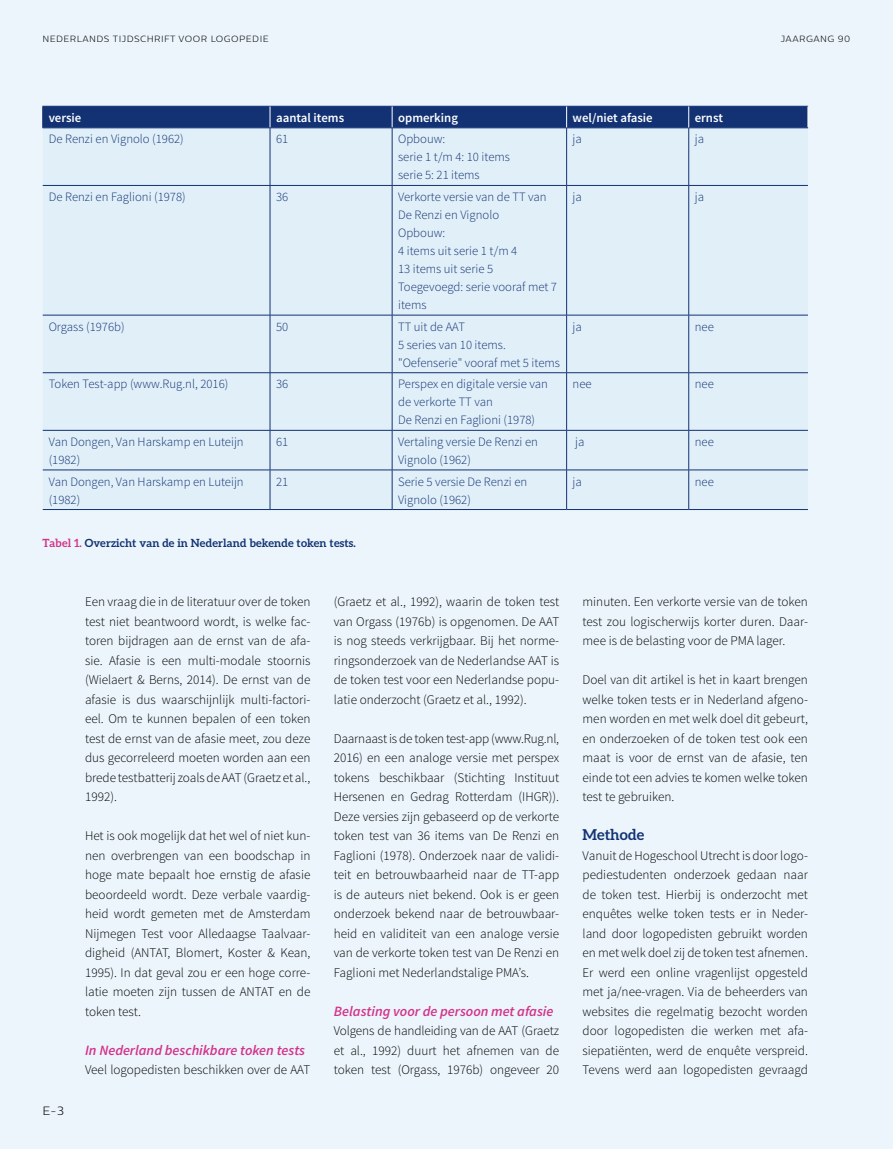
<style>
.page{position:relative;width:893px;height:1149px;background:#fff}
.page>*{position:absolute;margin:0;border:0;box-sizing:border-box;transform-origin:0 0}
.t1{font:700 15px "Aleo";color:#123274}
.t2{font:italic 600 14.25px "Source Sans Pro";color:#d4338a}
.t3{font:300 13.2px/19.5px "Source Sans Pro";color:#000;text-align:justify}
.t4{font:300 12.75px/18px "Source Sans Pro";color:#123274}
.t5{font:600 12.75px "Source Sans Pro";color:#fff}
.t6{font:300 12px "Centrale Sans Pro";color:#000}
.t7{font:700 11.25px "Aleo";letter-spacing:.01em;color:#123274}
.t8{font:300 9px "Centrale Sans Pro";letter-spacing:.05em;color:#000}
.s1{color:#d4338a}
</style>
<div class="page">
<div style="left:0;top:0;width:893px;height:1148px;background:#ebf5fb"></div>
<div style="left:43px;top:128px;width:765px;height:381px;background:#e0eff8"></div>
<hr style="left:270px;top:128px;width:1px;height:57px;background:#123274">
<hr style="left:392px;top:128px;width:1px;height:57px;background:#123274">
<hr style="left:566px;top:128px;width:1px;height:57px;background:#123274">
<hr style="left:566px;top:186px;width:1px;height:129px;background:#123274">
<hr style="left:270px;top:186px;width:1px;height:129px;background:#123274">
<hr style="left:392px;top:186px;width:1px;height:129px;background:#123274">
<hr style="left:270px;top:315px;width:1px;height:57px;background:#123274">
<hr style="left:392px;top:315px;width:1px;height:57px;background:#123274">
<hr style="left:566px;top:315px;width:1px;height:57px;background:#123274">
<hr style="left:688px;top:315px;width:1px;height:57px;background:#123274">
<hr style="left:270px;top:373px;width:1px;height:57px;background:#123274">
<hr style="left:392px;top:373px;width:1px;height:57px;background:#123274">
<hr style="left:566px;top:373px;width:1px;height:57px;background:#123274">
<hr style="left:688px;top:373px;width:1px;height:57px;background:#123274">
<hr style="left:270px;top:430px;width:1px;height:39px;background:#123274">
<hr style="left:392px;top:430px;width:1px;height:39px;background:#123274">
<hr style="left:566px;top:430px;width:1px;height:39px;background:#123274">
<hr style="left:688px;top:430px;width:1px;height:39px;background:#123274">
<hr style="left:270px;top:470px;width:1px;height:39px;background:#123274">
<hr style="left:392px;top:470px;width:1px;height:39px;background:#123274">
<hr style="left:566px;top:470px;width:1px;height:39px;background:#123274">
<hr style="left:688px;top:470px;width:1px;height:39px;background:#123274">
<hr style="left:567px;top:185px;width:122px;height:1px;background:#123274">
<hr style="left:43px;top:185px;width:227px;height:1px;background:#123274">
<hr style="left:270px;top:185px;width:122px;height:1px;background:#123274">
<hr style="left:392px;top:185px;width:175px;height:1px;background:#123274">
<hr style="left:43px;top:315px;width:227px;height:1px;background:#123274">
<hr style="left:270px;top:315px;width:122px;height:1px;background:#123274">
<hr style="left:392px;top:315px;width:175px;height:1px;background:#123274">
<hr style="left:567px;top:315px;width:122px;height:1px;background:#123274">
<hr style="left:689px;top:315px;width:119px;height:1px;background:#123274">
<hr style="left:43px;top:372px;width:227px;height:1px;background:#123274">
<hr style="left:270px;top:372px;width:122px;height:1px;background:#123274">
<hr style="left:392px;top:372px;width:175px;height:1px;background:#123274">
<hr style="left:567px;top:372px;width:122px;height:1px;background:#123274">
<hr style="left:689px;top:372px;width:119px;height:1px;background:#123274">
<hr style="left:43px;top:430px;width:227px;height:1px;background:#123274">
<hr style="left:270px;top:430px;width:122px;height:1px;background:#123274">
<hr style="left:392px;top:430px;width:175px;height:1px;background:#123274">
<hr style="left:567px;top:430px;width:122px;height:1px;background:#123274">
<hr style="left:689px;top:430px;width:119px;height:1px;background:#123274">
<hr style="left:43px;top:469px;width:227px;height:1px;background:#123274">
<hr style="left:270px;top:469px;width:122px;height:1px;background:#123274">
<hr style="left:392px;top:469px;width:175px;height:1px;background:#123274">
<hr style="left:567px;top:469px;width:122px;height:1px;background:#123274">
<hr style="left:689px;top:469px;width:119px;height:1px;background:#123274">
<hr style="left:43px;top:509px;width:227px;height:1px;background:#123274">
<hr style="left:270px;top:509px;width:122px;height:1px;background:#123274">
<hr style="left:392px;top:509px;width:175px;height:1px;background:#123274">
<hr style="left:567px;top:509px;width:122px;height:1px;background:#123274">
<hr style="left:689px;top:509px;width:119px;height:1px;background:#123274">
<div style="left:42px;top:106px;width:767px;height:22px;background:#123274"></div>
<hr style="left:43px;top:127px;width:227px;height:1px;background:#123274">
<hr style="left:270px;top:127px;width:122px;height:1px;background:#123274">
<hr style="left:392px;top:127px;width:175px;height:1px;background:#123274">
<hr style="left:688px;top:128px;width:1px;height:57px;background:#123274">
<hr style="left:688px;top:186px;width:1px;height:129px;background:#123274">
<hr style="left:689px;top:127px;width:119px;height:1px;background:#123274">
<hr style="left:689px;top:185px;width:119px;height:1px;background:#123274">
<p class="t8" style="left:43px;top:33px;width:228px">NEDERLANDS TIJDSCHRIFT VOOR LOGOPEDIE</p>
<p class="t8" style="left:781px;top:33px;width:71px">JAARGANG 90</p>
<p class="t5" style="left:49px;top:109px;width:34px">versie</p>
<p class="t5" style="left:276px;top:109px;width:70px">aantal items</p>
<p class="t5" style="left:398px;top:109px;width:61px">opmerking</p>
<p class="t5" style="left:573px;top:109px;width:82px">wel/niet afasie</p>
<p class="t5" style="left:695px;top:109px;width:30px">ernst</p>
<p class="t4" style="left:49px;top:130px;width:137px">De Renzi en Vignolo (1962)</p>
<p class="t4" style="left:276px;top:130px;width:14px">61</p>
<p class="t4" style="left:398px;top:130px;width:113px">Opbouw:<br>serie 1 t/m 4: 10 items serie 5: 21 items</p>
<p class="t4" style="left:573px;top:130px;width:11px">ja</p>
<p class="t4" style="left:695px;top:130px;width:11px">ja</p>
<p class="t4" style="left:49px;top:188px;width:138px">De Renzi en Faglioni (1978)</p>
<p class="t4" style="left:276px;top:188px;width:14px">36</p>
<p class="t4" style="left:398px;top:188px;width:160px">Verkorte versie van de TT van<br>De Renzi en Vignolo<br>Opbouw:<br>4 items uit serie 1 t/m 4<br>13 items uit serie 5<br>Toegevoegd: serie vooraf met 7 items</p>
<p class="t4" style="left:573px;top:188px;width:11px">ja</p>
<p class="t4" style="left:695px;top:188px;width:11px">ja</p>
<p class="t4" style="left:49px;top:317px;width:77px">Orgass (1976b)</p>
<p class="t4" style="left:276px;top:317px;width:14px">50</p>
<p class="t4" style="left:398px;top:317px;width:163px">TT uit de AAT<br>5 series van 10 items. "Oefenserie" vooraf met 5 items</p>
<p class="t4" style="left:573px;top:317px;width:11px">ja</p>
<p class="t4" style="left:695px;top:317px;width:21px">nee</p>
<p class="t4" style="left:49px;top:375px;width:181px">Token Test-app (www.Rug.nl, 2016)</p>
<p class="t4" style="left:276px;top:375px;width:14px">36</p>
<p class="t4" style="left:398px;top:375px;width:151px">Perspex en digitale versie van de verkorte TT van<br>De Renzi en Faglioni (1978)</p>
<p class="t4" style="left:573px;top:375px;width:21px">nee</p>
<p class="t4" style="left:695px;top:375px;width:21px">nee</p>
<p class="t4" style="left:49px;top:432px;width:196px">Van Dongen, Van Harskamp en Luteijn (1982)</p>
<p class="t4" style="left:276px;top:432px;width:14px">61</p>
<p class="t4" style="left:398px;top:432px;width:141px">Vertaling versie De Renzi en<br>Vignolo (1962)</p>
<p class="t4" style="left:575px;top:432px;width:11px">ja</p>
<p class="t4" style="left:695px;top:432px;width:21px">nee</p>
<p class="t4" style="left:49px;top:472px;width:196px">Van Dongen, Van Harskamp en Luteijn (1982)</p>
<p class="t4" style="left:276px;top:472px;width:14px">21</p>
<p class="t4" style="left:398px;top:472px;width:131px">Serie 5 versie De Renzi en<br>Vignolo (1962)</p>
<p class="t4" style="left:573px;top:472px;width:11px">ja</p>
<p class="t4" style="left:695px;top:472px;width:21px">nee</p>
<p class="t7" style="left:43px;top:536px;width:315px"><span class="s1">Tabel 1.</span> Overzicht van de in Nederland bekende token tests.</p>
<p class="t6" style="left:43px;top:1103px;width:23px">E-3</p>
<p class="t3" style="left:85px;top:591px;width:227px">Een vraag die in de literatuur over de token test niet beantwoord wordt, is welke fac&shy;toren bijdragen aan de ernst van de afa&shy;sie. Afasie is een multi-modale stoornis (Wielaert &amp; Berns, 2014). De ernst van de afasie is dus waarschijnlijk multi-factori&shy;eel. Om te kunnen bepalen of een token test de ernst van de afasie meet, zou deze dus gecorreleerd moeten worden aan een brede testbatterij zoals de AAT (Graetz et al., 1992).</p>
<p class="t3" style="left:85px;top:825px;width:227px">Het is ook mogelijk dat het wel of niet kun&shy;nen overbrengen van een boodschap in hoge mate bepaalt hoe ernstig de afasie beoordeeld wordt. Deze verbale vaardig&shy;heid wordt gemeten met de Amsterdam Nijmegen Test voor Alledaagse Taalvaar&shy;digheid (ANTAT, Blomert, Koster &amp; Kean, 1995). In dat geval zou er een hoge corre&shy;latie moeten zijn tussen de ANTAT en de token test.</p>
<p class="t2" style="left:85px;top:1040px;width:222px">In Nederland beschikbare token tests</p>
<p class="t3" style="left:85px;top:1059px;width:227px">Veel logopedisten beschikken over de AAT</p>
<p class="t3" style="left:334px;top:591px;width:227px">(Graetz et al., 1992), waarin de token test van Orgass (1976b) is opgenomen. De AAT is nog steeds verkrijgbaar. Bij het norme&shy;ringsonderzoek van de Nederlandse AAT is de token test voor een Nederlandse popu&shy;latie onderzocht (Graetz et al., 1992).</p>
<p class="t3" style="left:334px;top:728px;width:227px">Daarnaast is de token test-app (www.Rug.nl, 2016) en een analoge versie met perspex tokens beschikbaar (Stichting Instituut Hersenen en Gedrag Rotterdam (IHGR)).<br>Deze versies zijn gebaseerd op de verkorte token test van 36 items van De Renzi en Faglioni (1978). Onderzoek naar de validi&shy;teit en betrouwbaarheid naar de TT-app is de auteurs niet bekend. Ook is er geen onderzoek bekend naar de betrouwbaar&shy;heid en validiteit van een analoge versie van de verkorte token test van De Renzi en Faglioni met Nederlandstalige PMA’s.</p>
<p class="t2" style="left:334px;top:1001px;width:221px">Belasting voor de persoon met afasie</p>
<p class="t3" style="left:334px;top:1020px;width:227px">Volgens de handleiding van de AAT (Graetz et al., 1992) duurt het afnemen van de token test (Orgass, 1976b) ongeveer 20</p>
<p class="t3" style="left:583px;top:591px;width:227px">minuten. Een verkorte versie van de token test zou logischerwijs korter duren. Daar&shy;mee is de belasting voor de PMA lager.</p>
<p class="t3" style="left:583px;top:669px;width:227px">Doel van dit artikel is het in kaart brengen welke token tests er in Nederland afgeno&shy;men worden en met welk doel dit gebeurt, en onderzoeken of de token test ook een maat is voor de ernst van de afasie, ten einde tot een advies te komen welke token test te gebruiken.</p>
<p class="t1" style="left:583px;top:825px;width:63px">Methode</p>
<p class="t3" style="left:583px;top:845px;width:227px">Vanuit de Hogeschool Utrecht is door logo&shy;pediestudenten onderzoek gedaan naar de token test. Hierbij is onderzocht met enquêtes welke token tests er in Neder&shy;land door logopedisten gebruikt worden en met welk doel zij de token test afnemen.<br>Er werd een online vragenlijst opgesteld met ja/nee-vragen. Via de beheerders van websites die regelmatig bezocht worden door logopedisten die werken met afa&shy;siepatiënten, werd de enquête verspreid.<br>Tevens werd aan logopedisten gevraagd</p>
</div>
